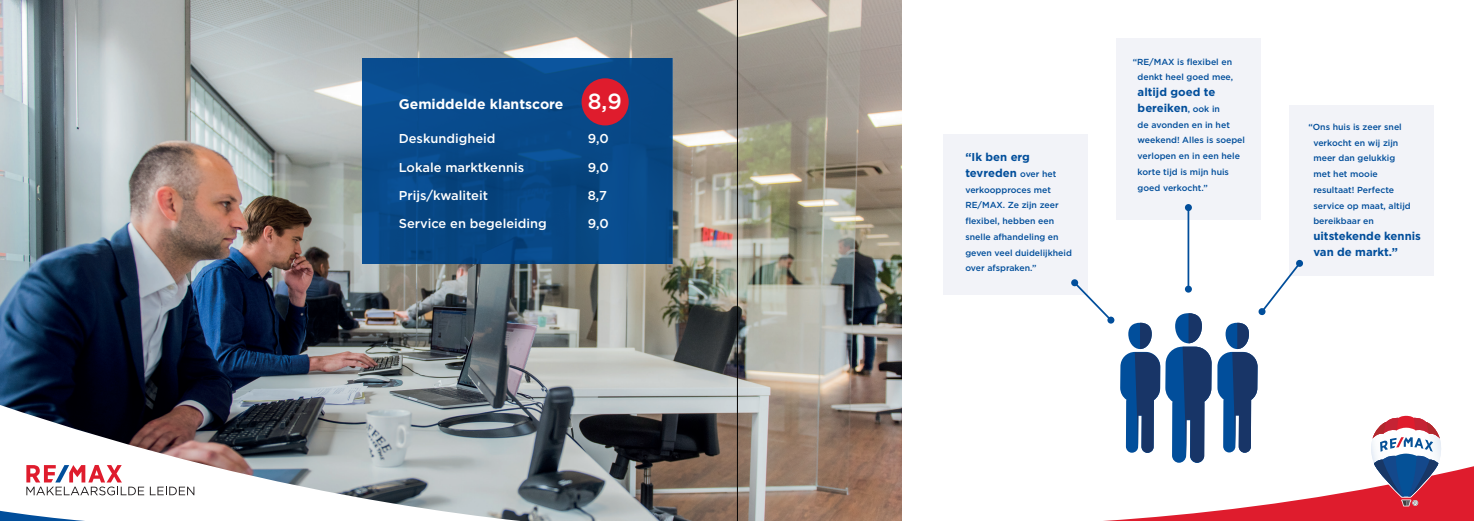
<style>
.page{position:relative;width:1474px;height:521px;background:#fff}
.page>*{position:absolute;margin:0;border:0;box-sizing:border-box;transform-origin:0 0}
.t1{font:700 14px "Gotham";color:#fff}
.t2{font:500 12.86px "Gotham";color:#fff}
.t3{font:700 11.38px/15.8px "Gotham";color:#014e9b}
.t4{font:500 8.75px/15.8px "Gotham";color:#014e9b}
.s1{font-weight:500;font-size:21.88px}
.s2{font-weight:500;font-size:8.75px}
</style>
<div class="page">
<img style="left:0;top:0;width:901px;height:521px">
<svg style="left:362px;top:58px;width:310px;height:206px;background:#084988"></svg>
<div style="left:581px;top:78px;width:47px;height:47px;background:#df1c2d;border-radius:50%"></div>
<svg style="left:0;top:402px;width:603px;height:119px"></svg>
<svg style="left:0;top:510px;width:311px;height:11px"></svg>
<svg style="left:26px;top:465px;width:118px;height:30px"></svg>
<svg style="left:150px;top:487px;width:44px;height:8px"></svg>
<div style="left:1289px;top:105px;width:144px;height:170px;background:#f2f3f8"></div>
<div style="left:1116px;top:38px;width:144px;height:182px;background:#f2f3f8"></div>
<div style="left:943px;top:134px;width:144px;height:161px;background:#f2f3f8"></div>
<svg style="left:1071px;top:259px;width:402px;height:262px"></svg>
<div style="left:1107px;top:317px;width:7px;height:7px;background:#014e9b;border-radius:50%"></div>
<div style="left:1071px;top:279px;width:7px;height:7px;background:#014e9b;border-radius:50%"></div>
<hr style="left:1187px;top:208px;width:2px;height:81px;background:#014e9b">
<svg style="left:1184px;top:204px;width:7px;height:7px"></svg>
<svg style="left:1184px;top:286px;width:7px;height:7px"></svg>
<hr style="left:737px;top:0;width:1px;height:521px;background:#000">
<h1 class="t1" style="left:399px;top:95px;width:225px">Gemiddelde klantscore <span class="s1">8,9</span></h1>
<h2 class="t2" style="left:399px;top:130px;width:98px">Deskundigheid</h2>
<h2 class="t2" style="left:588px;top:130px;width:22px">9,0</h2>
<h2 class="t2" style="left:399px;top:159px;width:127px">Lokale marktkennis</h2>
<h2 class="t2" style="left:588px;top:159px;width:22px">9,0</h2>
<h2 class="t2" style="left:399px;top:187px;width:91px">Prijs/kwaliteit</h2>
<h2 class="t2" style="left:588px;top:187px;width:21px">8,7</h2>
<h2 class="t2" style="left:399px;top:215px;width:149px">Service en begeleiding</h2>
<h2 class="t2" style="left:588px;top:215px;width:22px">9,0</h2>
<h3 class="t3" style="left:965px;top:149px;width:93px">“Ik ben erg tevreden <span class="s2">over het</span></h3>
<p class="t4" style="left:965px;top:181px;width:108px">verkoopproces met<br>RE/MAX. Ze zijn zeer flexibel, hebben een snelle afhandeling en geven veel duidelijkheid over afspraken.”</p>
<p class="t4" style="left:1132px;top:54px;width:102px;text-align:center">“RE/MAX is flexibel en denkt heel goed mee,</p>
<h3 class="t3" style="left:1137px;top:84px;width:84px">altijd goed te bereiken<span class="s2">, ook in</span></h3>
<p class="t4" style="left:1137px;top:117px;width:109px">de avonden en in het weekend! Alles is soepel verlopen en in een hele korte tijd is mijn huis goed verkocht.”</p>
<p class="t4" style="left:1313px;top:119px;width:99px;text-indent:-5px">“Ons huis is zeer snel verkocht en wij zijn meer dan gelukkig met het mooie resultaat! Perfecte service op maat, altijd bereikbaar en</p>
<h3 class="t3" style="left:1313px;top:228px;width:109px">uitstekende kennis van de markt.”</h3>
</div>
